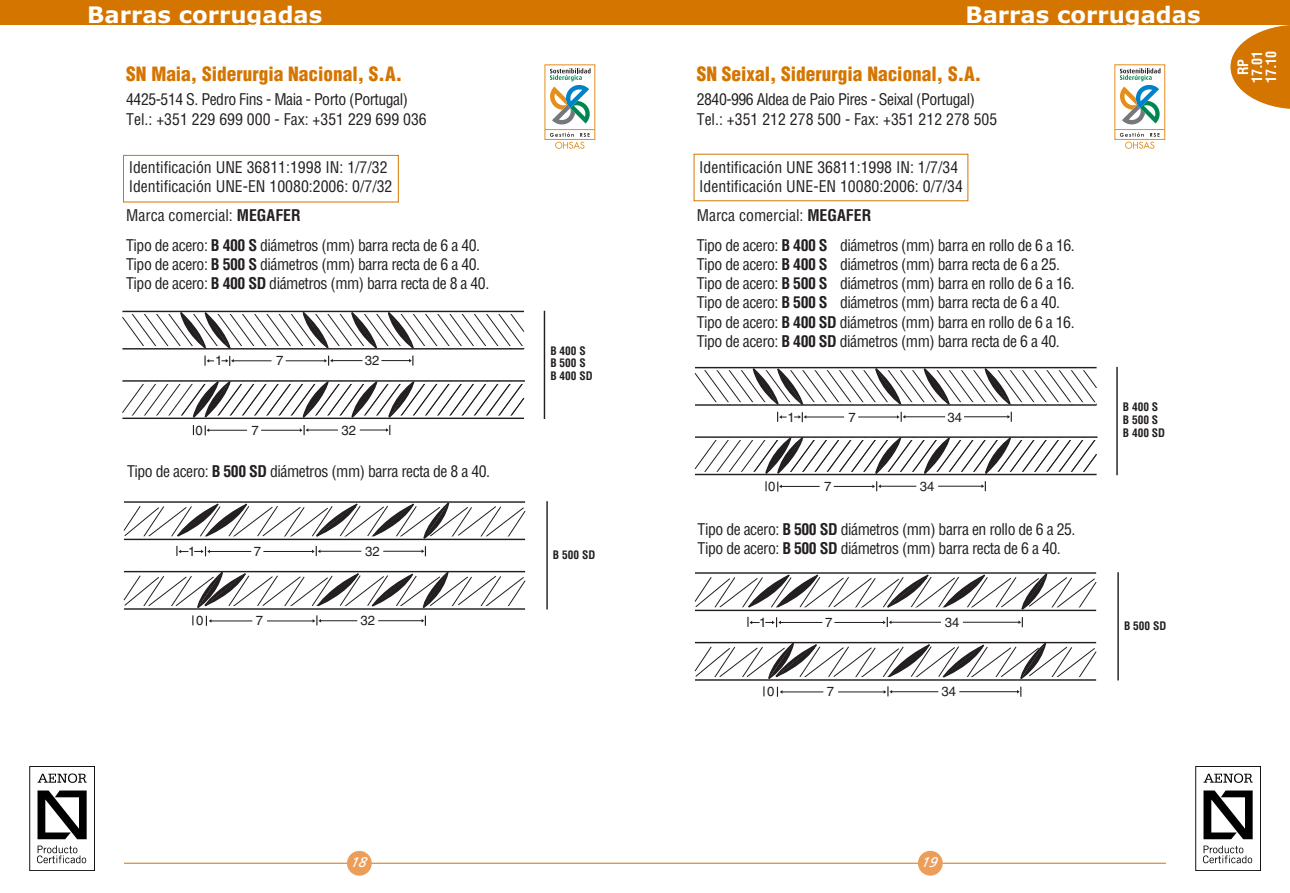
<style>
.page{position:relative;width:1290px;height:893px;background:#fff}
.page>*{position:absolute;margin:0;border:0;box-sizing:border-box;transform-origin:0 0}
.t1{font:700 22.75px "Verdana";color:#fff}
.t2{font:900 condensed 19.25px "Helvetica";color:#d47500}
.t3{font:condensed 15.75px/19.2px "Helvetica";letter-spacing:-.03em;color:#231f20}
.t4{font:condensed 15.75px/19.2px "Helvetica";color:#231f20}
.t5{font:700 condensed 14px/14px "Helvetica";color:#fff;text-align:center}
.t6{font:italic 14px "Frutiger";color:#fff}
.t7{font:13.3px "Helvetica";color:#231f20}
.t8{font:700 condensed 11.55px/13px "Helvetica";color:#231f20}
.s1{font-weight:700}
</style>
<div class="page">
<hr style="left:124px;top:863px;width:1042px;height:1px;background:#d47500">
<div style="left:918px;top:851px;width:25px;height:25px;background:#ec9e59;border-radius:50%"></div>
<svg style="left:1230px;top:25px;width:60px;height:84px"></svg>
<img style="left:1196px;top:766px;width:64px;height:104px">
<div style="left:347px;top:851px;width:25px;height:25px;background:#ec9e59;border-radius:50%"></div>
<img style="left:30px;top:766px;width:64px;height:104px">
<div style="left:0;top:0;width:1290px;height:25px;background:#d47500"></div>
<hr style="left:286px;top:360px;width:39px;height:1px;background:#231f20">
<hr style="left:233px;top:360px;width:39px;height:1px;background:#231f20">
<svg style="left:221px;top:356px;width:13px;height:10px"></svg>
<svg style="left:204px;top:356px;width:10px;height:10px"></svg>
<hr style="left:332px;top:360px;width:30px;height:1px;background:#231f20">
<svg style="left:324px;top:356px;width:9px;height:10px"></svg>
<svg style="left:381px;top:356px;width:32px;height:10px"></svg>
<hr style="left:122px;top:348px;width:402px;height:2px;background:#231f20">
<hr style="left:544px;top:311px;width:1px;height:108px;background:#231f20">
<svg style="left:122px;top:310px;width:403px;height:39px"></svg>
<hr style="left:261px;top:430px;width:40px;height:1px;background:#231f20">
<hr style="left:209px;top:430px;width:38px;height:1px;background:#231f20">
<svg style="left:205px;top:425px;width:4px;height:10px"></svg>
<hr style="left:307px;top:429px;width:31px;height:2px;background:#231f20">
<svg style="left:300px;top:425px;width:8px;height:10px"></svg>
<svg style="left:360px;top:425px;width:30px;height:10px"></svg>
<svg style="left:122px;top:380px;width:403px;height:39px"></svg>
<hr style="left:263px;top:551px;width:49px;height:1px;background:#231f20">
<hr style="left:209px;top:551px;width:42px;height:1px;background:#231f20">
<svg style="left:194px;top:546px;width:16px;height:10px"></svg>
<svg style="left:176px;top:546px;width:12px;height:10px"></svg>
<hr style="left:320px;top:551px;width:41px;height:1px;background:#231f20">
<svg style="left:312px;top:546px;width:8px;height:10px"></svg>
<hr style="left:383px;top:551px;width:40px;height:1px;background:#231f20">
<svg style="left:422px;top:546px;width:4px;height:10px"></svg>
<hr style="left:267px;top:620px;width:46px;height:1px;background:#231f20">
<hr style="left:211px;top:620px;width:41px;height:1px;background:#231f20">
<svg style="left:206px;top:616px;width:5px;height:10px"></svg>
<hr style="left:320px;top:620px;width:37px;height:1px;background:#231f20">
<svg style="left:313px;top:615px;width:8px;height:10px"></svg>
<hr style="left:378px;top:620px;width:45px;height:1px;background:#231f20">
<svg style="left:422px;top:616px;width:4px;height:10px"></svg>
<hr style="left:124px;top:608px;width:401px;height:2px;background:#231f20">
<hr style="left:546px;top:501px;width:2px;height:108px;background:#231f20">
<svg style="left:123px;top:501px;width:403px;height:39px"></svg>
<svg style="left:123px;top:570px;width:403px;height:39px"></svg>
<hr style="left:858px;top:416px;width:39px;height:1px;background:#231f20">
<hr style="left:805px;top:416px;width:39px;height:1px;background:#231f20">
<svg style="left:794px;top:412px;width:12px;height:10px"></svg>
<svg style="left:777px;top:412px;width:9px;height:10px"></svg>
<hr style="left:904px;top:416px;width:41px;height:1px;background:#231f20">
<svg style="left:897px;top:412px;width:8px;height:10px"></svg>
<hr style="left:964px;top:416px;width:45px;height:1px;background:#231f20">
<svg style="left:1007px;top:412px;width:5px;height:10px"></svg>
<hr style="left:1116px;top:367px;width:2px;height:108px;background:#231f20">
<svg style="left:694px;top:367px;width:403px;height:39px"></svg>
<hr style="left:834px;top:486px;width:39px;height:1px;background:#231f20">
<hr style="left:781px;top:486px;width:38px;height:1px;background:#231f20">
<svg style="left:777px;top:482px;width:5px;height:10px"></svg>
<hr style="left:880px;top:486px;width:36px;height:1px;background:#231f20">
<svg style="left:872px;top:481px;width:9px;height:10px"></svg>
<hr style="left:938px;top:486px;width:45px;height:1px;background:#231f20">
<svg style="left:981px;top:481px;width:5px;height:10px"></svg>
<svg style="left:694px;top:436px;width:403px;height:39px"></svg>
<hr style="left:834px;top:622px;width:49px;height:1px;background:#231f20">
<hr style="left:780px;top:622px;width:42px;height:1px;background:#231f20">
<svg style="left:765px;top:617px;width:16px;height:10px"></svg>
<svg style="left:747px;top:617px;width:12px;height:10px"></svg>
<hr style="left:891px;top:622px;width:50px;height:1px;background:#231f20">
<svg style="left:883px;top:617px;width:8px;height:10px"></svg>
<hr style="left:963px;top:622px;width:57px;height:1px;background:#231f20">
<svg style="left:1018px;top:617px;width:5px;height:10px"></svg>
<hr style="left:838px;top:691px;width:46px;height:1px;background:#231f20">
<hr style="left:782px;top:691px;width:41px;height:1px;background:#231f20">
<svg style="left:777px;top:687px;width:5px;height:10px"></svg>
<hr style="left:891px;top:691px;width:47px;height:1px;background:#231f20">
<svg style="left:884px;top:686px;width:8px;height:10px"></svg>
<hr style="left:959px;top:691px;width:59px;height:1px;background:#231f20">
<svg style="left:1017px;top:687px;width:4px;height:10px"></svg>
<hr style="left:695px;top:679px;width:401px;height:2px;background:#231f20">
<hr style="left:1117px;top:572px;width:2px;height:108px;background:#231f20">
<svg style="left:694px;top:641px;width:403px;height:39px"></svg>
<svg style="left:694px;top:572px;width:403px;height:39px"></svg>
<hr style="left:1115px;top:129px;width:49px;height:1px;background:#e58e19">
<svg style="left:1118px;top:65px;width:43px;height:60px"></svg>
<svg style="left:1120px;top:132px;width:39px;height:17px"></svg>
<hr style="left:545px;top:129px;width:50px;height:1px;background:#e58e19">
<svg style="left:549px;top:65px;width:42px;height:60px"></svg>
<svg style="left:123px;top:133px;width:845px;height:70px"></svg>
<h1 class="t1" style="left:87px;top:5px;width:237px">Barras corrugadas</h1>
<h1 class="t1" style="left:965px;top:5px;width:237px">Barras corrugadas</h1>
<p class="t2" style="left:697px;top:67px;width:286px">SN Seixal, Siderurgia Nacional, S.A.</p>
<p class="t3" style="left:697px;top:91px;width:302px">2840-996 Aldea de Paio Pires - Seixal (Portugal)<br>Tel.: +351 212 278 500 - Fax: +351 212 278 505</p>
<p class="t4" style="left:699px;top:159px;width:265px">Identificación UNE 36811:1998 IN: 1/7/34<br>Identificación UNE-EN 10080:2006: 0/7/34</p>
<p class="t3" style="left:697px;top:202px;width:379px;line-height:29.2px">Marca comercial: <span class="s1">MEGAFER<br></span>Tipo de acero: <span class="s1">B 400 S</span> diámetros (mm) barra en rollo de 6 a 16.</p>
<p class="t3" style="left:697px;top:256px;width:379px">Tipo de acero: <span class="s1">B 400 S</span> diámetros (mm) barra recta de 6 a 25.<br>Tipo de acero: <span class="s1">B 500 S</span> diámetros (mm) barra en rollo de 6 a 16.<br>Tipo de acero: <span class="s1">B 500 S</span> diámetros (mm) barra recta de 6 a 40.<br>Tipo de acero: <span class="s1">B 400 SD</span> diámetros (mm) barra en rollo de 6 a 16.<br>Tipo de acero: <span class="s1">B 400 SD</span> diámetros (mm) barra recta de 6 a 40.</p>
<p class="t2" style="left:126px;top:67px;width:277px">SN Maia, Siderurgia Nacional, S.A.</p>
<p class="t3" style="left:126px;top:91px;width:302px">4425-514 S. Pedro Fins - Maia - Porto (Portugal)<br>Tel.: +351 229 699 000 - Fax: +351 229 699 036</p>
<p class="t4" style="left:129px;top:159px;width:265px">Identificación UNE 36811:1998 IN: 1/7/32<br>Identificación UNE-EN 10080:2006: 0/7/32</p>
<p class="t3" style="left:126px;top:202px;width:355px;line-height:29.2px">Marca comercial: <span class="s1">MEGAFER<br></span>Tipo de acero: <span class="s1">B 400 S</span> diámetros (mm) barra recta de 6 a 40.</p>
<p class="t3" style="left:126px;top:256px;width:365px">Tipo de acero: <span class="s1">B 500 S</span> diámetros (mm) barra recta de 6 a 40.<br>Tipo de acero: <span class="s1">B 400 SD</span> diámetros (mm) barra recta de 8 a 40.</p>
<p class="t7" style="left:276px;top:356px;width:9px">7</p>
<p class="t8" style="left:550px;top:345px;width:44px">B 400 S<br>B 500 S<br>B 400 SD</p>
<p class="t7" style="left:215px;top:356px;width:9px">1</p>
<p class="t7" style="left:365px;top:356px;width:16px">32</p>
<p class="t7" style="left:195px;top:425px;width:9px">0</p>
<p class="t7" style="left:342px;top:425px;width:16px">32</p>
<p class="t7" style="left:251px;top:425px;width:9px">7</p>
<p class="t3" style="left:127px;top:463px;width:365px">Tipo de acero: <span class="s1">B 500 SD</span> diámetros (mm) barra recta de 8 a 40.</p>
<p class="t7" style="left:188px;top:546px;width:9px">1</p>
<p class="t7" style="left:365px;top:546px;width:16px">32</p>
<p class="t7" style="left:254px;top:546px;width:9px">7</p>
<p class="t7" style="left:196px;top:616px;width:9px">0</p>
<p class="t7" style="left:360px;top:616px;width:16px">32</p>
<p class="t7" style="left:256px;top:616px;width:9px">7</p>
<p class="t8" style="left:553px;top:549px;width:44px">B 500 SD</p>
<p class="t7" style="left:848px;top:412px;width:9px">7</p>
<p class="t8" style="left:1123px;top:401px;width:44px">B 400 S<br>B 500 S<br>B 400 SD</p>
<p class="t7" style="left:788px;top:412px;width:9px">1</p>
<p class="t7" style="left:947px;top:412px;width:16px">34</p>
<p class="t7" style="left:768px;top:481px;width:9px">0</p>
<p class="t7" style="left:920px;top:481px;width:16px">34</p>
<p class="t7" style="left:824px;top:481px;width:9px">7</p>
<p class="t3" style="left:698px;top:520px;width:379px">Tipo de acero: <span class="s1">B 500 SD</span> diámetros (mm) barra en rollo de 6 a 25.<br>Tipo de acero: <span class="s1">B 500 SD</span> diámetros (mm) barra recta de 6 a 40.</p>
<p class="t7" style="left:759px;top:617px;width:9px">1</p>
<p class="t7" style="left:945px;top:617px;width:16px">34</p>
<p class="t7" style="left:825px;top:617px;width:9px">7</p>
<p class="t7" style="left:767px;top:687px;width:9px">0</p>
<p class="t7" style="left:941px;top:687px;width:16px">34</p>
<p class="t7" style="left:827px;top:687px;width:9px">7</p>
<p class="t8" style="left:1124px;top:620px;width:44px">B 500 SD</p>
<p class="t5" style="left:1237px;top:83px;width:34px;rotate:-90deg">RP<br>17.01<br>17.10</p>
<p class="t6" style="left:350px;top:856px;width:17px">18</p>
<p class="t6" style="left:921px;top:856px;width:20px">19</p>
</div>
